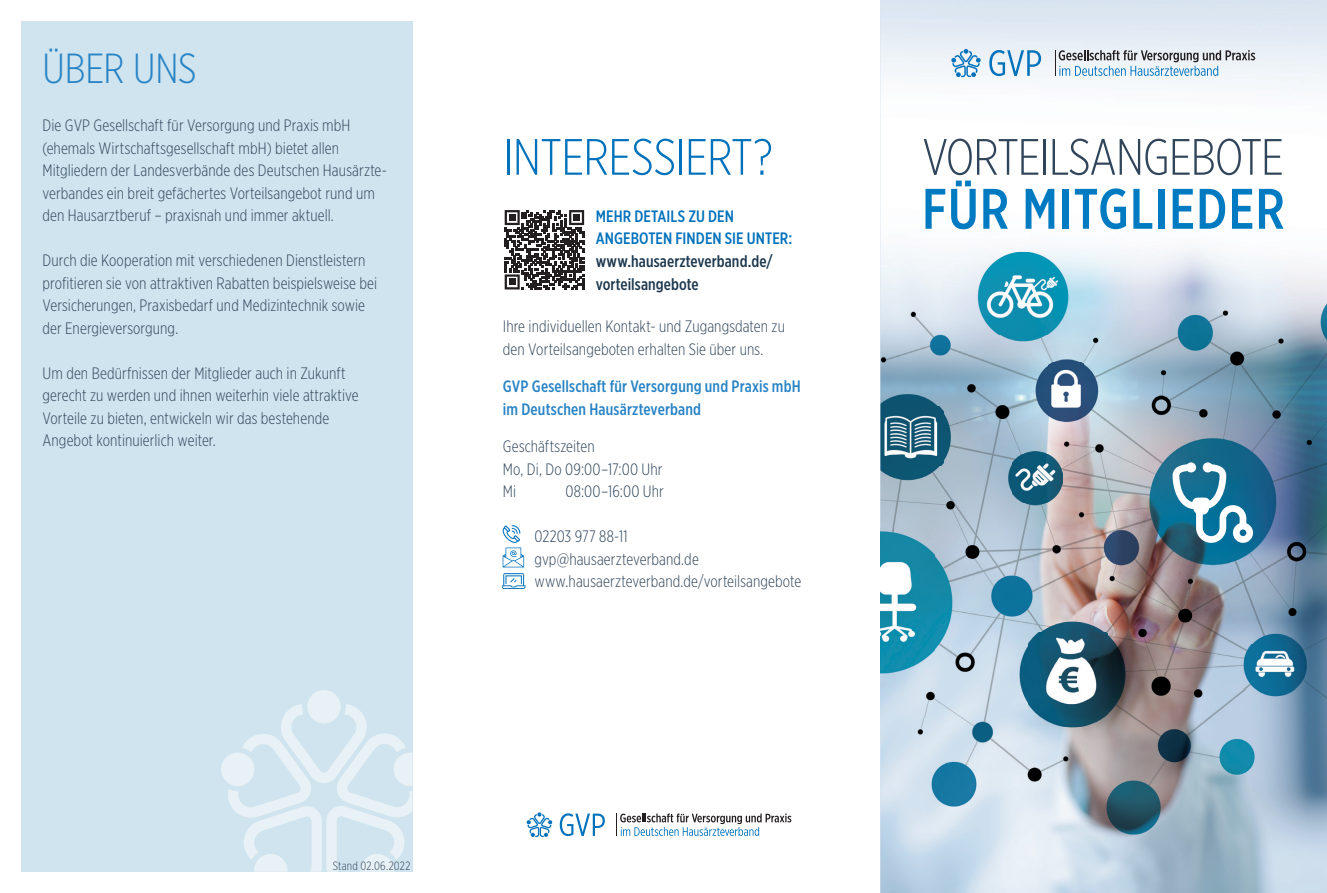
<style>
.page{position:relative;width:1327px;height:893px;background:#fff}
.page>*{position:absolute;margin:0;border:0;box-sizing:border-box;transform-origin:0 0}
.t1{font:500 57px "Gotham X Narrow";letter-spacing:.02em;color:#007ac0}
.t2{font:300 51px "Gotham X Narrow";letter-spacing:-.02em;color:#30455a}
.t3{font:300 51px "Gotham X Narrow";letter-spacing:-.01em;color:#0072bc}
.t4{font:300 42px "Gotham X Narrow";letter-spacing:-.005em;color:#2783c5}
.t5{font:300 16.5px/22.5px "Gotham X Narrow";letter-spacing:.005em;color:#30455a}
.t6{font:500 16.5px/22.5px "Gotham X Narrow";letter-spacing:.01em;color:#2783c5}
.t7{font:500 16.5px/22.5px "Gotham X Narrow";letter-spacing:.005em;color:#1d384e}
.t8{font:500 16.5px "Gotham X Narrow";letter-spacing:.005em;color:#0072bc}
.t9{font:300 12px "Gotham X Narrow";letter-spacing:.015em;color:#30455a}
</style>
<div class="page">
<svg style="left:505px;top:210px;width:79px;height:79px"></svg>
<img style="left:880px;top:0;width:447px;height:893px">
<div style="left:21px;top:21px;width:391px;height:851px;background:#cfe4ee"></div>
<div style="left:307px;top:690px;width:34px;height:33px;background:#e7f1f6;border-radius:50%"></div>
<svg style="left:221px;top:704px;width:191px;height:168px"></svg>
<svg style="left:503px;top:525px;width:21px;height:42px"></svg>
<svg style="left:502px;top:573px;width:23px;height:16px"></svg>
<img style="left:1243px;top:644px;width:60px;height:45px">
<img style="left:880px;top:529px;width:55px;height:189px">
<img style="left:1048px;top:363px;width:35px;height:53px">
<img style="left:1012px;top:454px;width:50px;height:49px">
<img style="left:884px;top:406px;width:59px;height:59px">
<img style="left:974px;top:253px;width:96px;height:82px">
<img style="left:1029px;top:632px;width:79px;height:94px">
<svg style="left:1186px;top:462px;width:10px;height:10px"></svg>
<svg style="left:1202px;top:462px;width:10px;height:10px"></svg>
<svg style="left:1172px;top:464px;width:81px;height:79px"></svg>
<svg style="left:951px;top:49px;width:30px;height:28px"></svg>
<svg style="left:989px;top:50px;width:52px;height:26px"></svg>
<svg style="left:1054px;top:50px;width:201px;height:26px;background:#bbc7d1"></svg>
<svg style="left:526px;top:812px;width:26px;height:25px"></svg>
<svg style="left:560px;top:813px;width:45px;height:23px"></svg>
<svg style="left:616px;top:813px;width:175px;height:23px"></svg>
<h3 class="t4" style="left:43px;top:43px;width:156px">ÜBER UNS</h3>
<p class="t5" style="left:43px;top:114px;width:346px">Die GVP Gesellschaft für Versorgung und Praxis mbH (ehemals Wirtschaftsgesellschaft mbH) bietet allen Mitgliedern der Landesverbände des Deutschen Hausärzte&shy;verbandes ein breit gefächertes Vorteilsangebot rund um den Hausarztberuf – praxisnah und immer aktuell.</p>
<p class="t5" style="left:43px;top:249px;width:336px">Durch die Kooperation mit verschiedenen Dienstleistern profitieren sie von attraktiven Rabatten beispielsweise bei Versicherungen, Praxisbedarf und Medizintechnik sowie der Energieversorgung.</p>
<p class="t5" style="left:43px;top:361px;width:318px">Um den Bedürfnissen der Mitglieder auch in Zukunft gerecht zu werden und ihnen weiterhin viele attraktive Vorteile zu bieten, entwickeln wir das bestehende Angebot kontinuierlich weiter.</p>
<h2 class="t3" style="left:503px;top:127px;width:271px">INTERESSIERT?</h2>
<p class="t8" style="left:596px;top:206px;width:140px">MEHR DETAILS ZU DEN</p>
<p class="t8" style="left:596px;top:229px;width:198px">ANGEBOTEN FINDEN SIE UNTER:</p>
<p class="t7" style="left:596px;top:250px;width:178px">www.hausaerzteverband.de/ vorteilsangebote</p>
<p class="t5" style="left:503px;top:315px;width:283px">Ihre individuellen Kontakt- und Zugangsdaten zu den Vorteilsangeboten erhalten Sie über uns.</p>
<p class="t6" style="left:503px;top:375px;width:299px">GVP Gesellschaft für Versorgung und Praxis mbH im Deutschen Hausärzteverband</p>
<p class="t5" style="left:503px;top:435px;width:161px">Geschäftszeiten<br>Mo, Di, Do 09:00–17:00 Uhr<br>Mi</p>
<p class="t5" style="left:565px;top:480px;width:100px">08:00–16:00 Uhr</p>
<p class="t5" style="left:534px;top:525px;width:268px">02203 977 88-11<br>gvp@hausaerzteverband.de www.hausaerzteverband.de/vorteilsangebote</p>
<p class="t9" style="left:333px;top:859px;width:79px">Stand 02.06.2022</p>
<h2 class="t2" style="left:922px;top:127px;width:363px">VORTEILSANGEBOTE</h2>
<h1 class="t1" style="left:922px;top:174px;width:364px">FÜR MITGLIEDER</h1>
</div>
